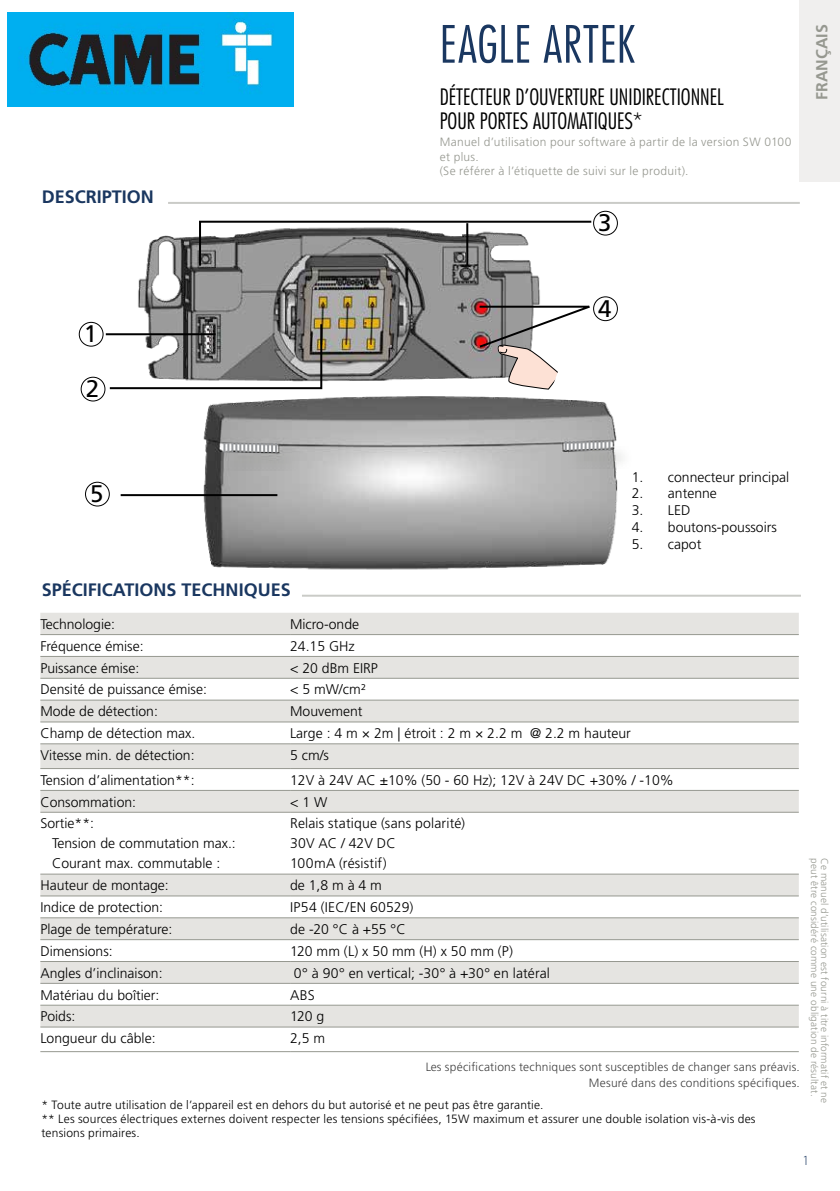
<style>
.page{position:relative;width:840px;height:1191px;background:#fff}
.page>*{position:absolute;margin:0;border:0;box-sizing:border-box;transform-origin:0 0}
.t1{font:300 condensed 50px "Futura LT";letter-spacing:.02em;color:#1a3760}
.t2{font:24px "Frutiger LT Std";color:#000}
.t3{font:300 condensed 22px/24px "Futura LT";color:#000}
.t4{font:700 18px "Frutiger LT Std";color:#1a3760}
.t5{font:700 16px "Frutiger LT Std";color:#969890}
.t6{font:300 14px/20px "Frutiger LT Std";color:#000}
.t7{font:300 14px "Myriad Pro";color:#1a3760}
.t8{font:300 12px/14.4px "Frutiger LT Std";letter-spacing:.015em;color:#000;text-align:right}
.t9{font:300 12px/14.4px "Frutiger LT Std";letter-spacing:.025em;color:#969890}
.t10{font:300 10px "Frutiger LT Std";letter-spacing:.015em;color:#969890}
</style>
<div class="page">
<div style="left:799px;top:0;width:40px;height:181px;background:#f0efee"></div>
<img style="left:86px;top:210px;width:532px;height:360px">
<div style="left:79px;top:322px;width:24px;height:24px;background:#fff;border-radius:50%"></div>
<div style="left:79px;top:322px;width:24px;height:25px;border:1px solid #000;border-radius:50%"></div>
<div style="left:81px;top:377px;width:24px;height:24px;background:#fff;border-radius:50%"></div>
<div style="left:81px;top:377px;width:24px;height:24px;border:1px solid #000;border-radius:50%"></div>
<hr style="left:106px;top:333px;width:109px;height:2px;background:#000">
<svg style="left:108px;top:322px;width:215px;height:68px"></svg>
<div style="left:593px;top:211px;width:24px;height:24px;background:#fff;border-radius:50%"></div>
<div style="left:592px;top:211px;width:25px;height:24px;border:1px solid #000;border-radius:50%"></div>
<svg style="left:198px;top:220px;width:395px;height:48px"></svg>
<div style="left:467px;top:226px;width:24px;height:61px;background:#969890;opacity:.5"></div>
<hr style="left:466px;top:223px;width:2px;height:43px;background:#000">
<div style="left:85px;top:482px;width:24px;height:24px;background:#fff;border-radius:50%"></div>
<div style="left:85px;top:482px;width:25px;height:24px;border:1px solid #000;border-radius:50%"></div>
<hr style="left:121px;top:494px;width:156px;height:2px;background:#000">
<div style="left:593px;top:297px;width:24px;height:24px;background:#fff;border-radius:50%"></div>
<div style="left:592px;top:296px;width:25px;height:25px;border:1px solid #000;border-radius:50%"></div>
<svg style="left:477px;top:305px;width:123px;height:87px"></svg>
<div style="left:225px;top:445px;width:23px;height:29px;background:#a7a7a7"></div>
<div style="left:245px;top:445px;width:23px;height:29px;background:#a9a9a8"></div>
<div style="left:257px;top:445px;width:23px;height:29px;background:#969890;opacity:.5"></div>
<div style="left:269px;top:445px;width:23px;height:29px;background:#969890;opacity:.5"></div>
<div style="left:277px;top:445px;width:23px;height:29px;background:#969890;opacity:.5"></div>
<svg style="left:223px;top:443px;width:54px;height:9px"></svg>
<div style="left:566px;top:443px;width:23px;height:29px;background:#b5b5b5"></div>
<div style="left:574px;top:443px;width:23px;height:29px;background:#b0b0af"></div>
<div style="left:590px;top:443px;width:23px;height:29px;background:#acacab"></div>
<div style="left:606px;top:443px;width:23px;height:29px;background:#969890;opacity:.5"></div>
<svg style="left:564px;top:441px;width:46px;height:10px"></svg>
<div style="left:40px;top:613px;width:758px;height:21px;background:#e5e4e1"></div>
<svg style="left:40px;top:635px;width:758px;height:393px"></svg>
<hr style="left:40px;top:634px;width:250px;height:1px;background:#969890">
<hr style="left:290px;top:634px;width:508px;height:1px;background:#969890">
<hr style="left:40px;top:656px;width:250px;height:1px;background:#969890">
<hr style="left:290px;top:656px;width:508px;height:1px;background:#969890">
<hr style="left:40px;top:678px;width:250px;height:1px;background:#969890">
<hr style="left:290px;top:678px;width:508px;height:1px;background:#969890">
<hr style="left:40px;top:699px;width:250px;height:1px;background:#969890">
<hr style="left:290px;top:699px;width:508px;height:1px;background:#969890">
<hr style="left:40px;top:721px;width:250px;height:1px;background:#969890">
<hr style="left:290px;top:721px;width:508px;height:1px;background:#969890">
<hr style="left:40px;top:743px;width:250px;height:1px;background:#969890">
<hr style="left:290px;top:743px;width:508px;height:1px;background:#969890">
<hr style="left:40px;top:768px;width:250px;height:1px;background:#969890">
<hr style="left:290px;top:768px;width:508px;height:1px;background:#969890">
<hr style="left:40px;top:790px;width:250px;height:1px;background:#969890">
<hr style="left:290px;top:790px;width:508px;height:1px;background:#969890">
<hr style="left:40px;top:811px;width:250px;height:1px;background:#969890">
<hr style="left:290px;top:811px;width:508px;height:1px;background:#969890">
<hr style="left:40px;top:873px;width:250px;height:1px;background:#969890">
<hr style="left:290px;top:873px;width:508px;height:1px;background:#969890">
<hr style="left:40px;top:895px;width:250px;height:1px;background:#969890">
<hr style="left:290px;top:895px;width:508px;height:1px;background:#969890">
<hr style="left:40px;top:917px;width:250px;height:1px;background:#969890">
<hr style="left:290px;top:917px;width:508px;height:1px;background:#969890">
<hr style="left:40px;top:939px;width:250px;height:1px;background:#969890">
<hr style="left:290px;top:939px;width:508px;height:1px;background:#969890">
<hr style="left:40px;top:961px;width:250px;height:1px;background:#969890">
<hr style="left:290px;top:961px;width:508px;height:1px;background:#969890">
<hr style="left:40px;top:982px;width:250px;height:1px;background:#969890">
<hr style="left:290px;top:982px;width:508px;height:1px;background:#969890">
<hr style="left:40px;top:1004px;width:250px;height:1px;background:#969890">
<hr style="left:290px;top:1004px;width:508px;height:1px;background:#969890">
<hr style="left:40px;top:1026px;width:250px;height:1px;background:#969890">
<hr style="left:290px;top:1026px;width:508px;height:1px;background:#969890">
<hr style="left:40px;top:1051px;width:250px;height:1px;background:#969890">
<hr style="left:290px;top:1051px;width:508px;height:1px;background:#969890">
<hr style="left:168px;top:202px;width:631px;height:2px;background:#969890">
<hr style="left:302px;top:594px;width:498px;height:2px;background:#969890">
<img style="left:8px;top:13px;width:285px;height:93px">
<p class="t4" style="left:42px;top:186px;width:114px">DESCRIPTION</p>
<h2 class="t2" style="left:84px;top:320px;width:15px">1</h2>
<h2 class="t2" style="left:86px;top:375px;width:15px">2</h2>
<h1 class="t1" style="left:439px;top:15px;width:197px">EAGLE ARTEK</h1>
<h3 class="t3" style="left:439px;top:85px;width:285px">DÉTECTEUR D’OUVERTURE UNIDIRECTIONNEL<br>POUR PORTES AUTOMATIQUES*</h3>
<p class="t9" style="left:439px;top:135px;width:353px">Manuel d’utilisation pour software à partir de la version SW 0100 et plus.<br>(Se référer à l’étiquette de suivi sur le produit).</p>
<h2 class="t2" style="left:598px;top:209px;width:15px">3</h2>
<p class="t5" style="left:812px;top:100px;width:77px;rotate:-90deg">FRANÇAIS</p>
<h2 class="t2" style="left:598px;top:294px;width:15px">4</h2>
<h2 class="t2" style="left:90px;top:480px;width:15px">5</h2>
<p class="t6" style="left:631px;top:467px;width:159px">1. connecteur principal</p>
<p class="t6" style="left:631px;top:484px;width:87px">2. antenne</p>
<p class="t6" style="left:631px;top:500px;width:60px">3. LED</p>
<p class="t6" style="left:631px;top:517px;width:146px">4. boutons-poussoirs</p>
<p class="t6" style="left:631px;top:534px;width:71px">5. capot</p>
<p class="t4" style="left:42px;top:579px;width:250px">SPÉCIFICATIONS TECHNIQUES</p>
<p class="t6" style="left:40px;top:614px;width:76px">Technologie:</p>
<p class="t6" style="left:290px;top:614px;width:70px">Micro-onde</p>
<p class="t6" style="left:40px;top:636px;width:105px">Fréquence émise:</p>
<p class="t6" style="left:290px;top:636px;width:66px">24.15 GHz</p>
<p class="t6" style="left:40px;top:658px;width:100px">Puissance émise:</p>
<p class="t6" style="left:290px;top:658px;width:89px">&lt; 20 dBm EIRP</p>
<p class="t6" style="left:40px;top:680px;width:168px">Densité de puissance émise:</p>
<p class="t6" style="left:290px;top:680px;width:77px">&lt; 5 mW/cm²</p>
<p class="t6" style="left:40px;top:701px;width:119px">Mode de détection:</p>
<p class="t6" style="left:290px;top:701px;width:74px">Mouvement</p>
<p class="t6" style="left:40px;top:723px;width:156px">Champ de détection max.</p>
<p class="t6" style="left:290px;top:723px;width:342px">Large : 4 m × 2m | étroit : 2 m × 2.2 m @ 2.2 m hauteur</p>
<p class="t6" style="left:40px;top:745px;width:156px">Vitesse min. de détection:</p>
<p class="t6" style="left:290px;top:745px;width:40px">5 cm/s</p>
<p class="t6" style="left:40px;top:770px;width:156px">Tension d’alimentation**:</p>
<p class="t6" style="left:290px;top:770px;width:385px">12V à 24V AC ±10% (50 - 60 Hz); 12V à 24V DC +30% / -10%</p>
<p class="t6" style="left:40px;top:792px;width:97px">Consommation:</p>
<p class="t6" style="left:290px;top:792px;width:39px">&lt; 1 W</p>
<p class="t6" style="left:52px;top:814px;width:185px;text-indent:-12px">Sortie**:<br>Tension de commutation max.:<br>Courant max. commutable :</p>
<p class="t6" style="left:290px;top:814px;width:176px">Relais statique (sans polarité)<br>30V AC / 42V DC<br>100mA (résistif)</p>
<p class="t6" style="left:40px;top:875px;width:130px">Hauteur de montage:</p>
<p class="t6" style="left:290px;top:875px;width:93px">de 1,8 m à 4 m</p>
<p class="t6" style="left:40px;top:897px;width:124px">Indice de protection:</p>
<p class="t6" style="left:290px;top:897px;width:125px">IP54 (IEC/EN 60529)</p>
<p class="t6" style="left:40px;top:919px;width:133px">Plage de température:</p>
<p class="t6" style="left:290px;top:919px;width:117px">de -20 °C à +55 °C</p>
<p class="t6" style="left:40px;top:941px;width:74px">Dimensions:</p>
<p class="t6" style="left:290px;top:941px;width:224px">120 mm (L) x 50 mm (H) x 50 mm (P)</p>
<p class="t6" style="left:40px;top:963px;width:124px">Angles d’inclinaison:</p>
<p class="t6" style="left:294px;top:963px;width:257px">0° à 90° en vertical; -30° à +30° en latéral</p>
<p class="t6" style="left:40px;top:985px;width:121px">Matériau du boîtier:</p>
<p class="t6" style="left:290px;top:985px;width:26px">ABS</p>
<p class="t6" style="left:40px;top:1006px;width:37px">Poids:</p>
<p class="t6" style="left:290px;top:1006px;width:36px">120 g</p>
<p class="t6" style="left:40px;top:1028px;width:117px">Longueur du câble:</p>
<p class="t6" style="left:290px;top:1028px;width:36px">2,5 m</p>
<p class="t8" style="left:425px;top:1059px;width:376px;line-height:16px">Les spécifications techniques sont susceptibles de changer sans préavis.<br>Mesuré dans des conditions spécifiques.</p>
<p class="t8" style="left:41px;top:1097px;width:715px;text-align:left">* Toute autre utilisation de l’appareil est en dehors du but autorisé et ne peut pas être garantie.<br>** Les sources électriques externes doivent respecter les tensions spécifiées, 15W maximum et assurer une double isolation vis-à-vis des tensions primaires.</p>
<p class="t10" style="left:819px;top:858px;width:239px;rotate:90deg">peut être considéré comme une obligation de résultat.</p>
<p class="t10" style="left:829px;top:858px;width:246px;rotate:90deg">Ce manuel d’utilisation est fourni à titre informatif et ne</p>
<p class="t7" style="left:801px;top:1152px;width:8px">1</p>
</div>
